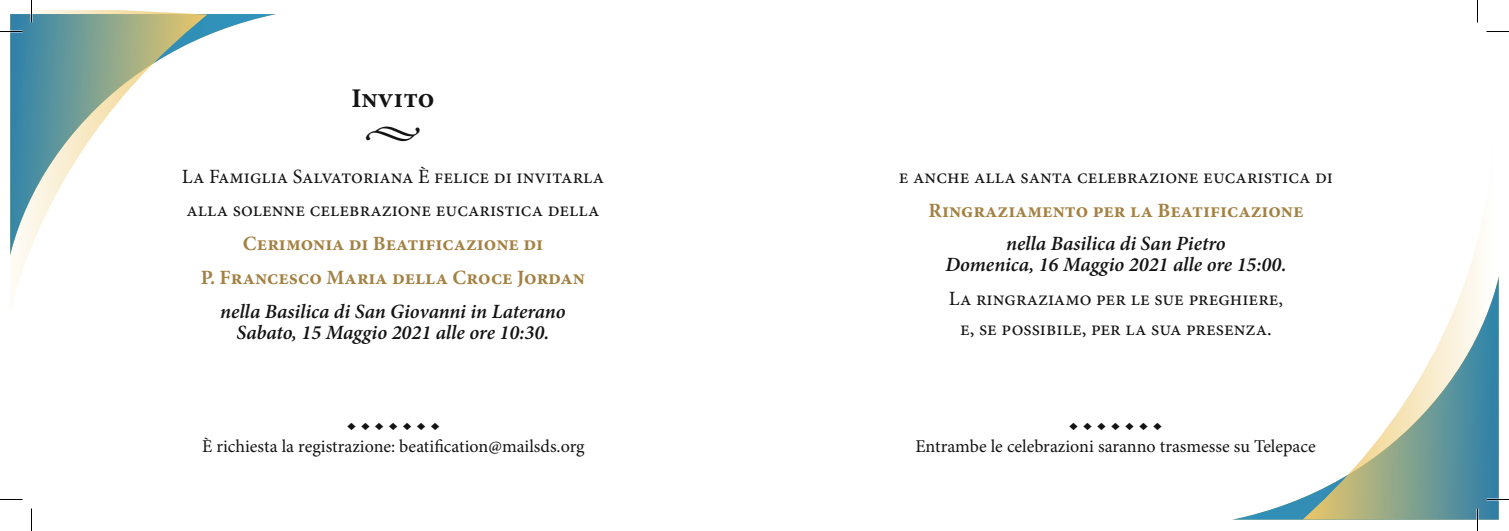
<style>
.page{position:relative;width:1509px;height:531px;background:#fff}
.page>*{position:absolute;margin:0;border:0;box-sizing:border-box;transform-origin:0 0}
.t1{font:36px "Minion Pro";color:#131313}
.t2{font:700 27px "Minion Pro";color:#131313}
.t3{font:20.25px "Minion Pro";color:#131313}
.t4{font:italic 600 20.25px "Minion Pro";letter-spacing:-.005em;color:#131313}
.t5{font:700 20.25px "Minion Pro";color:#a38143}
.t6{font:18px "Minion Pro";color:#131313}
.t7{font:700 18px "Minion Pro";color:#131313;scale:1.13 1}
</style>
<div class="page">
<svg style="left:207px;top:14px;width:69px;height:22px"></svg>
<svg style="left:10px;top:10px;width:197px;height:284px"></svg>
<svg style="left:1236px;top:280px;width:262px;height:239px"></svg>
<svg style="left:1302px;top:225px;width:190px;height:294px"></svg>
<hr style="left:1486px;top:498px;width:23px;height:2px;background:#fff">
<hr style="left:1476px;top:508px;width:2px;height:23px;background:#fff">
<svg style="left:0;top:31px;width:22px;height:1px"></svg>
<svg style="left:1486px;top:31px;width:23px;height:1px"></svg>
<svg style="left:0;top:499px;width:22px;height:1px"></svg>
<svg style="left:1486px;top:499px;width:23px;height:1px"></svg>
<svg style="left:31px;top:0;width:1px;height:22px"></svg>
<svg style="left:31px;top:508px;width:1px;height:23px"></svg>
<svg style="left:1477px;top:0;width:1px;height:22px"></svg>
<svg style="left:1477px;top:508px;width:1px;height:23px"></svg>
<p class="t2" style="left:351px;top:79px;width:85px">Invito</p>
<p class="t1" style="left:364px;top:107px;width:59px">•</p>
<p class="t3" style="left:182px;top:163px;width:424px">La Famiglia Salvatoriana È felice di invitarla</p>
<p class="t3" style="left:186px;top:196px;width:415px">alla solenne celebrazione eucaristica della</p>
<p class="t5" style="left:243px;top:229px;width:302px">Cerimonia di Beatificazione di</p>
<p class="t5" style="left:201px;top:263px;width:386px">P. Francesco Maria della Croce Jordan</p>
<p class="t4" style="left:220px;top:297px;width:347px">nella Basilica di San Giovanni in Laterano</p>
<p class="t4" style="left:237px;top:318px;width:314px">Sabato, 15 Maggio 2021 alle ore 10:30.</p>
<p class="t7" style="left:347px;top:412px;width:84px">◆◆ ◆ ◆ ◆ ◆ ◆</p>
<p class="t6" style="left:202px;top:434px;width:384px">È richiesta la registrazione: beatification@mailsds.org</p>
<p class="t3" style="left:899px;top:163px;width:436px">e anche alla santa celebrazione eucaristica di</p>
<p class="t5" style="left:928px;top:196px;width:377px">Ringraziamento per la Beatificazione</p>
<p class="t4" style="left:1006px;top:229px;width:221px">nella Basilica di San Pietro</p>
<p class="t4" style="left:945px;top:250px;width:343px">Domenica, 16 Maggio 2021 alle ore 15:00.</p>
<p class="t3" style="left:949px;top:285px;width:336px">La ringraziamo per le sue preghiere,</p>
<p class="t3" style="left:960px;top:314px;width:313px">e, se possibile, per la sua presenza.</p>
<p class="t7" style="left:1069px;top:412px;width:84px">◆◆ ◆ ◆ ◆ ◆ ◆</p>
<p class="t6" style="left:915px;top:434px;width:402px">Entrambe le celebrazioni saranno trasmesse su Telepace</p>
</div>
